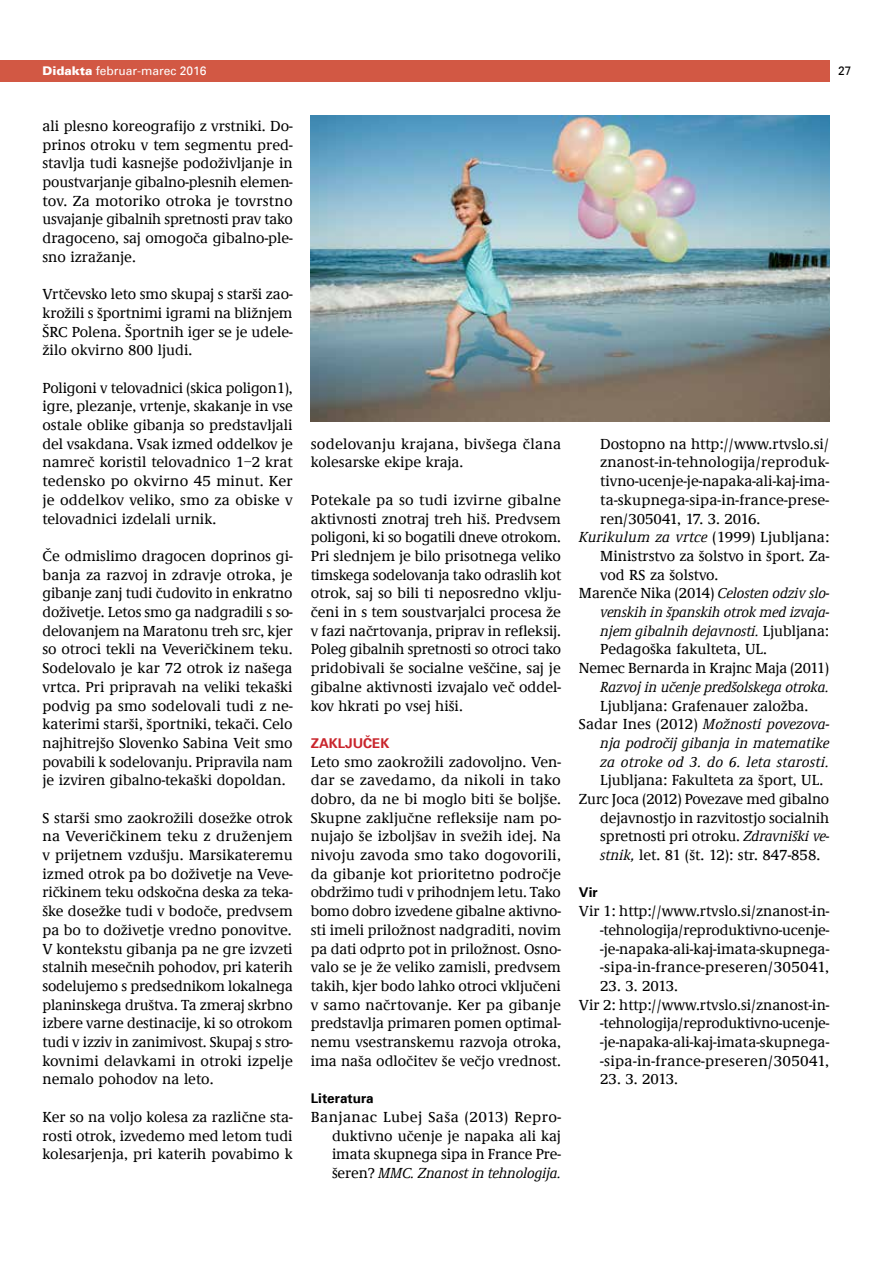
<style>
.page{position:relative;width:893px;height:1263px;background:#fff}
.page>*{position:absolute;margin:0;border:0;box-sizing:border-box;transform-origin:0 0}
.t1{font:500 15px/18.8px "Demos LT";color:#000;text-align:justify}
.t2{font:italic 500 15px "Demos LT";letter-spacing:-.005em;color:#000}
.t3{font:500 15px "Demos LT";letter-spacing:.02em;color:#000}
.t4{font:italic 500 15px "Demos LT";letter-spacing:.015em;color:#000}
.t5{font:13.5px "Univers Black Plain";color:#000}
.t6{font:13.5px "Univers Black Plain";color:#c9252c}
.t7{font:12px "Univers";color:#fff}
.t8{font:12px "Univers";color:#000}
.s1{font-weight:900}
.s2{font-style:italic}
.s3{font-style:normal}
</style>
<div class="page">
<div style="left:0;top:60px;width:829px;height:21px;background:#d25844"></div>
<img style="left:311px;top:116px;width:518px;height:305px">
<p class="t7" style="left:43px;top:64px;width:166px"><span class="s1">Didakta</span> februar-marec 2016</p>
<p class="t8" style="left:838px;top:63px;width:15px">27</p>
<p class="t1" style="left:43px;top:117px;width:252px">ali plesno koreografijo z vrstniki. Do&shy;prinos otroku v tem segmentu pred&shy;stavlja tudi kasnejše podoživljanje in poustvarjanje gibalno-plesnih elemen&shy;tov. Za motoriko otroka je tovrstno usvajanje gibalnih spretnosti prav tako dragoceno, saj omogoča gibalno-ple&shy;sno izražanje.</p>
<p class="t1" style="left:43px;top:285px;width:252px">Vrtčevsko leto smo skupaj s starši zao&shy;krožili s športnimi igrami na bližnjem ŠRC Polena. Športnih iger se je udele&shy;žilo okvirno 800 ljudi.</p>
<p class="t1" style="left:43px;top:379px;width:252px">Poligoni v telovadnici (skica poligon1), igre, plezanje, vrtenje, skakanje in vse ostale oblike gibanja so predstavljali del vsakdana. Vsak izmed oddelkov je namreč koristil telovadnico 1–2 krat tedensko po okvirno 45 minut. Ker je oddelkov veliko, smo za obiske v telovadnici izdelali urnik.</p>
<p class="t1" style="left:43px;top:547px;width:252px">Če odmislimo dragocen doprinos gi&shy;banja za razvoj in zdravje otroka, je gibanje zanj tudi čudovito in enkratno doživetje. Letos smo ga nadgradili s so&shy;delovanjem na Maratonu treh src, kjer so otroci tekli na Veveričkinem teku.<br>Sodelovalo je kar 72 otrok iz našega vrtca. Pri pripravah na veliki tekaški podvig pa smo sodelovali tudi z ne&shy;katerimi starši, športniki, tekači. Celo najhitrejšo Slovenko Sabina Veit smo povabili k sodelovanju. Pripravila nam je izviren gibalno-tekaški dopoldan.</p>
<p class="t1" style="left:43px;top:809px;width:252px">S starši smo zaokrožili dosežke otrok na Veveričkinem teku z druženjem v prijetnem vzdušju. Marsikateremu izmed otrok pa bo doživetje na Veve&shy;ričkinem teku odskočna deska za teka&shy;ške dosežke tudi v bodoče, predvsem pa bo to doživetje vredno ponovitve.<br>V kontekstu gibanja pa ne gre izvzeti stalnih mesečnih pohodov, pri katerih sodelujemo s predsednikom lokalnega planinskega društva. Ta zmeraj skrbno izbere varne destinacije, ki so otrokom tudi v izziv in zanimivost. Skupaj s stro&shy;kovnimi delavkami in otroki izpelje nemalo pohodov na leto.</p>
<p class="t1" style="left:43px;top:1108px;width:252px">Ker so na voljo kolesa za različne sta&shy;rosti otrok, izvedemo med letom tudi kolesarjenja, pri katerih povabimo k</p>
<p class="t1" style="left:311px;top:435px;width:252px">sodelovanju krajana, bivšega člana kolesarske ekipe kraja.</p>
<p class="t1" style="left:311px;top:491px;width:252px">Potekale pa so tudi izvirne gibalne aktivnosti znotraj treh hiš. Predvsem poligoni, ki so bogatili dneve otrokom.<br>Pri slednjem je bilo prisotnega veliko timskega sodelovanja tako odraslih kot otrok, saj so bili ti neposredno vklju&shy;čeni in s tem soustvarjalci procesa že v fazi načrtovanja, priprav in refleksij.<br>Poleg gibalnih spretnosti so otroci tako pridobivali še socialne veščine, saj je gibalne aktivnosti izvajalo več oddel&shy;kov hkrati po vsej hiši.</p>
<p class="t6" style="left:311px;top:734px;width:80px">ZAKLJUČEK</p>
<p class="t1" style="left:311px;top:753px;width:252px">Leto smo zaokrožili zadovoljno. Ven&shy;dar se zavedamo, da nikoli in tako dobro, da ne bi moglo biti še boljše.<br>Skupne zaključne refleksije nam po&shy;nujajo še izboljšav in svežih idej. Na nivoju zavoda smo tako dogovorili, da gibanje kot prioritetno področje obdržimo tudi v prihodnjem letu. Tako bomo dobro izvedene gibalne aktivno&shy;sti imeli priložnost nadgraditi, novim pa dati odprto pot in priložnost. Osno&shy;valo se je že veliko zamisli, predvsem takih, kjer bodo lahko otroci vključeni v samo načrtovanje. Ker pa gibanje predstavlja primaren pomen optimal&shy;nemu vsestranskemu razvoja otroka, ima naša odločitev še večjo vrednost.</p>
<p class="t5" style="left:311px;top:1090px;width:65px">Literatura</p>
<p class="t1" style="left:332px;top:1108px;width:231px;text-indent:-21px">Banjanac Lubej Saša (2013) Repro&shy;duktivno učenje je napaka ali kaj imata skupnega sipa in France Pre&shy;šeren? <span class="s2">MMC. Znanost in tehnologija.</span></p>
<p class="t1" style="left:600px;top:435px;width:230px">Dostopno na http://www.rtvslo.si/</p>
<p class="t1" style="left:600px;top:453px;width:230px">znanost-in-tehnologija/reproduk-</p>
<p class="t1" style="left:600px;top:472px;width:230px">tivno-ucenje-je-napaka-ali-kaj-ima-</p>
<p class="t1" style="left:600px;top:491px;width:230px">ta-skupnega-sipa-in-france-prese-</p>
<p class="t1" style="left:600px;top:510px;width:161px">ren/305041, 17. 3. 2016.</p>
<p class="t2" style="left:579px;top:529px;width:252px">Kurikulum za vrtce <span class="s3">(1999) Ljubljana:</span></p>
<p class="t1" style="left:600px;top:547px;width:230px">Ministrstvo za šolstvo in šport. Za-</p>
<p class="t1" style="left:600px;top:566px;width:120px">vod RS za šolstvo.</p>
<p class="t1" style="left:579px;top:584px;width:252px">Marenče Nika (2014) <span class="s2">Celosten odziv slo-</span></p>
<p class="t2" style="left:600px;top:604px;width:231px">venskih in španskih otrok med izvaja-</p>
<p class="t2" style="left:600px;top:623px;width:230px">njem gibalnih dejavnosti. <span class="s3">Ljubljana:</span></p>
<p class="t1" style="left:600px;top:640px;width:168px">Pedagoška fakulteta, UL.</p>
<p class="t1" style="left:579px;top:659px;width:252px">Nemec Bernarda in Krajnc Maja (2011)</p>
<p class="t2" style="left:600px;top:679px;width:230px">Razvoj in učenje predšolskega otroka.</p>
<p class="t1" style="left:600px;top:697px;width:210px">Ljubljana: Grafenauer založba.</p>
<p class="t2" style="left:579px;top:716px;width:252px"><span class="s3">Sadar Ines (2012)</span> Možnosti povezova-</p>
<p class="t2" style="left:600px;top:735px;width:230px">nja področij gibanja in matematike</p>
<p class="t4" style="left:600px;top:753px;width:230px">za otroke od 3. do 6. leta starosti.</p>
<p class="t1" style="left:600px;top:771px;width:224px">Ljubljana: Fakulteta za šport, UL.</p>
<p class="t1" style="left:579px;top:790px;width:252px">Zurc Joca (2012) Povezave med gibalno</p>
<p class="t1" style="left:600px;top:809px;width:231px">dejavnostjo in razvitostjo socialnih</p>
<p class="t1" style="left:600px;top:827px;width:231px">spretnosti pri otroku. <span class="s2">Zdravniški ve-</span></p>
<p class="t1" style="left:600px;top:846px;width:222px"><span class="s2">stnik,</span> let. 81 (št. 12): str. 847-858.</p>
<p class="t5" style="left:579px;top:884px;width:20px">Vir</p>
<p class="t1" style="left:600px;top:902px;width:230px;text-indent:-21px">Vir 1: http://www.rtvslo.si/znanost-in--tehnologija/reproduktivno-ucenje--je-napaka-ali-kaj-imata-skupnega--sipa-in-france-preseren/305041,</p>
<p class="t1" style="left:600px;top:977px;width:79px">23. 3. 2013.</p>
<p class="t1" style="left:579px;top:996px;width:252px">Vir 2: http://www.rtvslo.si/znanost-in-</p>
<p class="t1" style="left:600px;top:1014px;width:230px">-tehnologija/reproduktivno-ucenje-</p>
<p class="t1" style="left:600px;top:1033px;width:230px">-je-napaka-ali-kaj-imata-skupnega-</p>
<p class="t3" style="left:600px;top:1053px;width:230px">-sipa-in-france-preseren/305041,</p>
<p class="t1" style="left:600px;top:1070px;width:79px">23. 3. 2013.</p>
</div>
